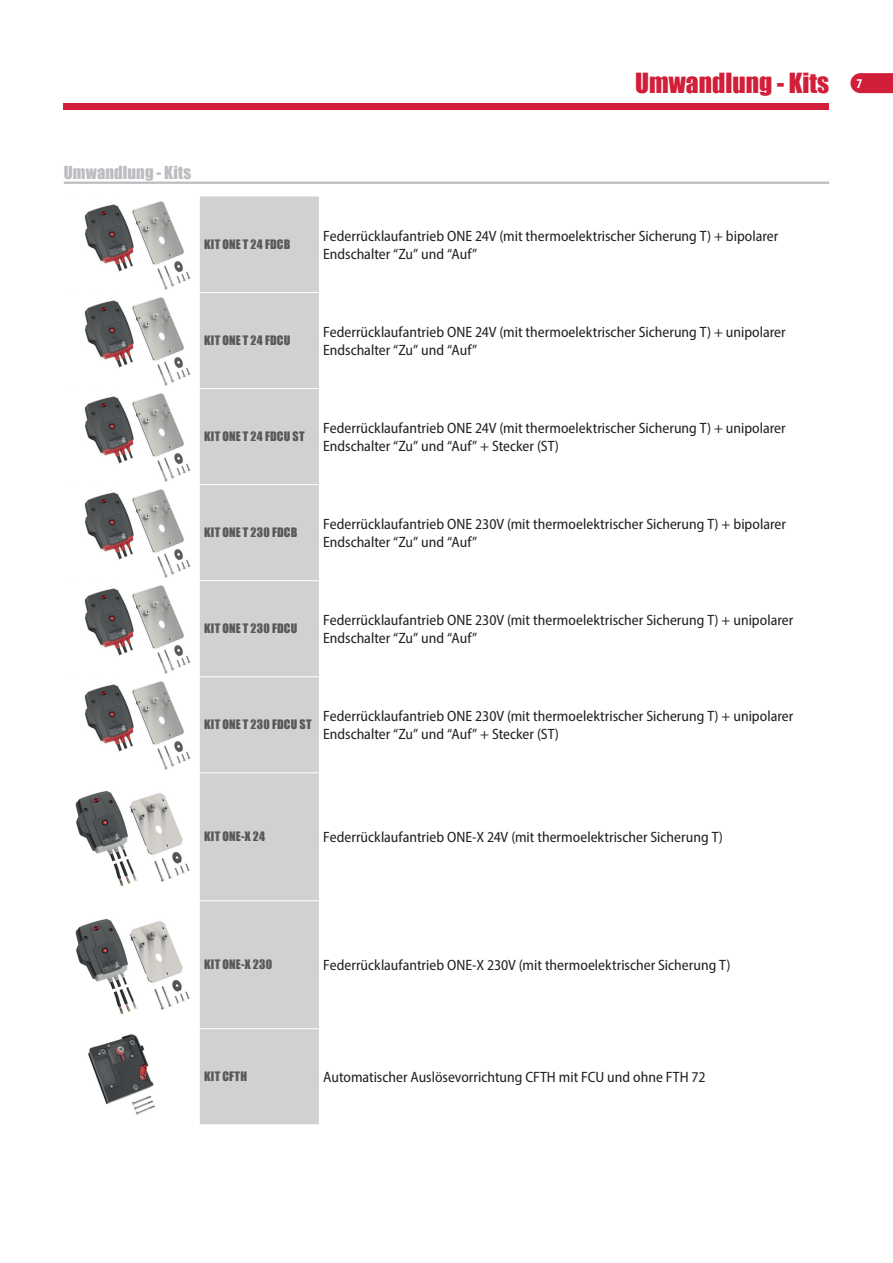
<style>
.page{position:relative;width:893px;height:1263px;background:#fff}
.page>*{position:absolute;margin:0;border:0;box-sizing:border-box;transform-origin:0 0}
.t1{font:25.5px "Impact";color:#d11e39}
.t2{font:16.5px "Impact";letter-spacing:.01em;color:#bcbdc0}
.t3{font:semi-condensed 15px/18px "Myriad Pro";color:#231f20}
.t4{font:12px "Impact";letter-spacing:.025em;color:#57585a}
</style>
<div class="page">
<div style="left:64px;top:103px;width:765px;height:6px;background:#d11e39"></div>
<svg style="left:850px;top:73px;width:43px;height:20px"></svg>
<hr style="left:64px;top:182px;width:765px;height:2px;background:#bcbdc0">
<div style="left:200px;top:196px;width:119px;height:928px;background:#d1d1d0"></div>
<hr style="left:200px;top:292px;width:119px;height:1px;background:#fff">
<hr style="left:200px;top:388px;width:119px;height:1px;background:#fff">
<hr style="left:200px;top:484px;width:119px;height:1px;background:#fff">
<hr style="left:200px;top:580px;width:119px;height:1px;background:#fff">
<hr style="left:200px;top:676px;width:119px;height:1px;background:#fff">
<hr style="left:200px;top:772px;width:119px;height:1px;background:#fff">
<hr style="left:200px;top:900px;width:119px;height:1px;background:#fff">
<hr style="left:200px;top:1028px;width:119px;height:1px;background:#fff">
<img style="left:84px;top:201px;width:107px;height:569px">
<div style="left:204px;top:238px;width:115px;height:15px;background:#d1d1d0"></div>
<div style="left:204px;top:334px;width:115px;height:15px;background:#d1d1d0"></div>
<div style="left:204px;top:430px;width:115px;height:15px;background:#d1d1d0"></div>
<div style="left:204px;top:526px;width:115px;height:15px;background:#d1d1d0"></div>
<div style="left:204px;top:622px;width:115px;height:15px;background:#d1d1d0"></div>
<div style="left:204px;top:718px;width:115px;height:15px;background:#d1d1d0"></div>
<img style="left:75px;top:791px;width:115px;height:224px">
<div style="left:204px;top:830px;width:115px;height:15px;background:#d1d1d0"></div>
<div style="left:204px;top:958px;width:115px;height:15px;background:#d1d1d0"></div>
<img style="left:88px;top:1034px;width:67px;height:81px">
<div style="left:204px;top:1070px;width:115px;height:15px;background:#d1d1d0"></div>
<h1 class="t1" style="left:635px;top:63px;width:228px">Umwandlung - Kits <sup>7</sup></h1>
<p class="t2" style="left:64px;top:160px;width:129px">Umwandlung - Kits</p>
<p class="t4" style="left:204px;top:235px;width:88px">KIT ONE T 24 FDCB</p>
<p class="t3" style="left:323px;top:227px;width:457px">Federrücklaufantrieb ONE 24V (mit thermoelektrischer Sicherung T) + bipolarer<br>Endschalter “Zu” und “Auf”</p>
<p class="t4" style="left:204px;top:331px;width:88px">KIT ONE T 24 FDCU</p>
<p class="t3" style="left:323px;top:323px;width:464px">Federrücklaufantrieb ONE 24V (mit thermoelektrischer Sicherung T) + unipolarer<br>Endschalter “Zu” und “Auf”</p>
<p class="t4" style="left:204px;top:427px;width:102px">KIT ONE T 24 FDCU ST</p>
<p class="t3" style="left:323px;top:419px;width:464px">Federrücklaufantrieb ONE 24V (mit thermoelektrischer Sicherung T) + unipolarer<br>Endschalter “Zu” und “Auf” + Stecker (ST)</p>
<p class="t4" style="left:204px;top:523px;width:95px">KIT ONE T 230 FDCB</p>
<p class="t3" style="left:323px;top:515px;width:464px">Federrücklaufantrieb ONE 230V (mit thermoelektrischer Sicherung T) + bipolarer<br>Endschalter “Zu” und “Auf”</p>
<p class="t4" style="left:204px;top:619px;width:95px">KIT ONE T 230 FDCU</p>
<p class="t3" style="left:323px;top:611px;width:472px">Federrücklaufantrieb ONE 230V (mit thermoelektrischer Sicherung T) + unipolarer<br>Endschalter “Zu” und “Auf”</p>
<p class="t4" style="left:204px;top:715px;width:109px">KIT ONE T 230 FDCU ST</p>
<p class="t3" style="left:323px;top:707px;width:472px">Federrücklaufantrieb ONE 230V (mit thermoelektrischer Sicherung T) + unipolarer<br>Endschalter “Zu” und “Auf” + Stecker (ST)</p>
<p class="t4" style="left:204px;top:827px;width:63px">KIT ONE-X 24</p>
<p class="t3" style="left:323px;top:828px;width:401px">Federrücklaufantrieb ONE-X 24V (mit thermoelektrischer Sicherung T)</p>
<p class="t4" style="left:204px;top:955px;width:69px">KIT ONE-X 230</p>
<p class="t3" style="left:323px;top:956px;width:409px">Federrücklaufantrieb ONE-X 230V (mit thermoelektrischer Sicherung T)</p>
<p class="t4" style="left:204px;top:1067px;width:44px">KIT CFTH</p>
<p class="t3" style="left:323px;top:1068px;width:384px">Automatischer Auslösevorrichtung CFTH mit FCU und ohne FTH 72</p>
</div>
